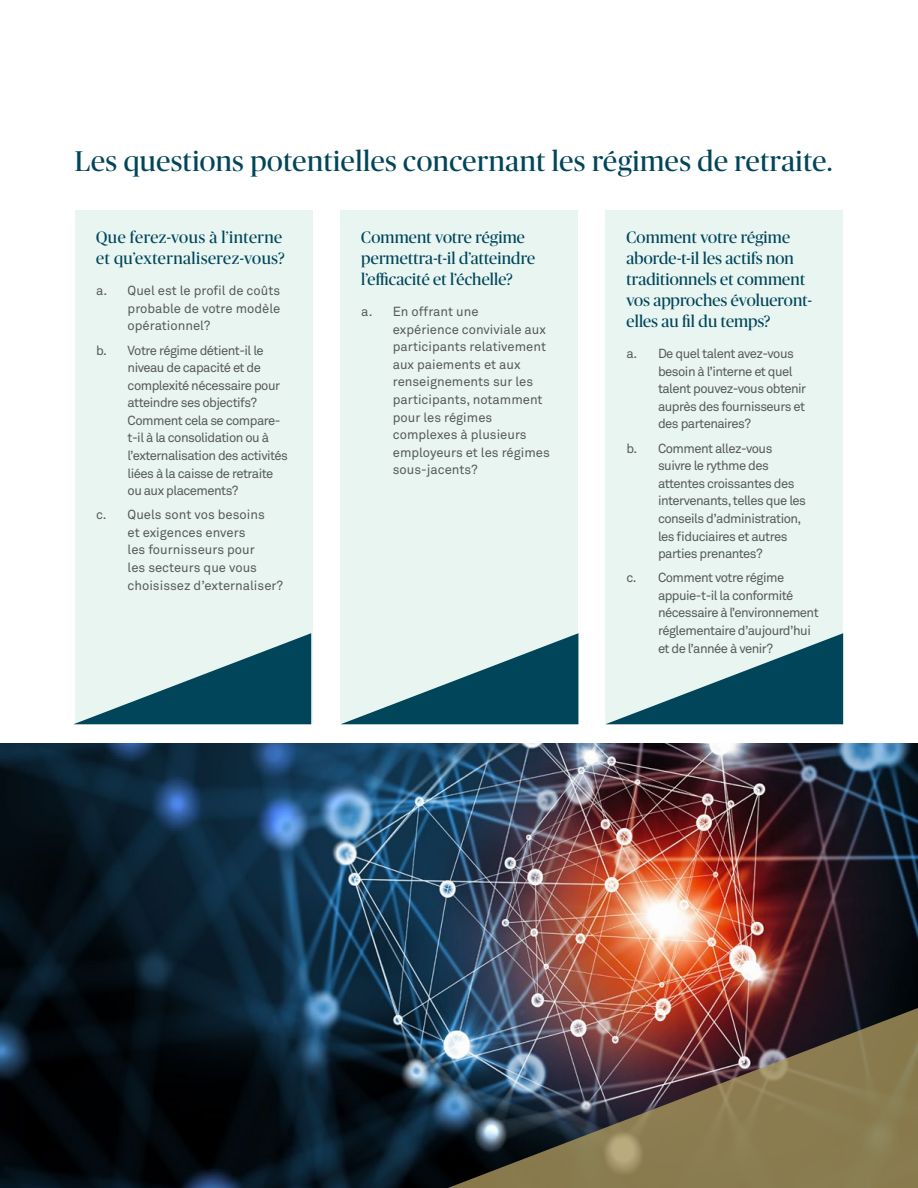
<style>
.page{position:relative;width:918px;height:1188px;background:#fff}
.page>*{position:absolute;margin:0;border:0;box-sizing:border-box;transform-origin:0 0}
.t1{font:28.5px "Publico Banner";letter-spacing:.02em;color:#00455a}
.t2{font:16.5px/21px "Publico Banner";letter-spacing:.01em;color:#00455a}
.t3{font:16.5px/21px "Publico Banner";letter-spacing:.03em;color:#00455a}
.t4{font:13.05px/17.5px "Akkurat Pro";letter-spacing:-.04em;color:#58595b}
.t5{font:13.05px/17.5px "Akkurat Pro";color:#58595b}
</style>
<div class="page">
<div style="left:75px;top:211px;width:238px;height:513px;background:#e8f5f1"></div>
<div style="left:605px;top:211px;width:238px;height:513px;background:#e8f5f1"></div>
<div style="left:340px;top:211px;width:238px;height:513px;background:#e8f5f1"></div>
<svg style="left:74px;top:633px;width:237px;height:91px"></svg>
<svg style="left:341px;top:633px;width:237px;height:91px"></svg>
<svg style="left:606px;top:633px;width:237px;height:91px"></svg>
<img style="left:0;top:743px;width:918px;height:445px">
<img style="left:440px;top:1007px;width:478px;height:181px">
<p class="t1" style="left:75px;top:141px;width:759px">Les questions potentielles concernant les régimes de retraite.</p>
<p class="t3" style="left:96px;top:226px;width:190px">Que ferez-vous à l’interne et qu’externaliserez-vous?</p>
<p class="t4" style="left:128px;top:282px;width:154px;text-align:justify;text-indent:-32px">a. Quel est le profil de coûts probable de votre modèle opérationnel?</p>
<p class="t4" style="left:128px;top:341px;width:162px;text-indent:-32px">b. Votre régime détient-il le niveau de capacité et de complexité nécessaire pour atteindre ses objectifs?<br>Comment cela se compare&shy;t-il à la consolidation ou à l’externalisation des activités liées à la caisse de retraite ou aux placements?</p>
<p class="t5" style="left:128px;top:506px;width:157px;text-indent:-32px">c. Quels sont vos besoins<br>et exigences envers<br>les fournisseurs pour<br>les secteurs que vous choisissez d’externaliser?</p>
<p class="t2" style="left:361px;top:226px;width:175px">Comment votre régime permettra-t-il d’atteindre l’efficacité et l’échelle?</p>
<p class="t5" style="left:393px;top:303px;width:159px;text-indent:-32px">a. En offrant une<br>expérience conviviale aux participants relativement aux paiements et aux renseignements sur les participants, notamment pour les régimes complexes à plusieurs employeurs et les régimes sous-jacents?</p>
<p class="t2" style="left:627px;top:226px;width:187px">Comment votre régime aborde-t-il les actifs non traditionnels et comment vos approches évolueront&shy;elles au fil du temps?</p>
<p class="t4" style="left:658px;top:345px;width:150px;text-indent:-32px">a. De quel talent avez-vous besoin à l’interne et quel talent pouvez-vous obtenir auprès des fournisseurs et des partenaires?</p>
<p class="t4" style="left:658px;top:440px;width:150px;text-indent:-32px">b. Comment allez-vous suivre le rythme des attentes croissantes des intervenants, telles que les conseils d’administration, les fiduciaires et autres parties prenantes?</p>
<p class="t4" style="left:658px;top:569px;width:162px;text-indent:-32px">c. Comment votre régime appuie-t-il la conformité nécessaire à l’environnement réglementaire d’aujourd’hui et de l’année à venir?</p>
</div>
